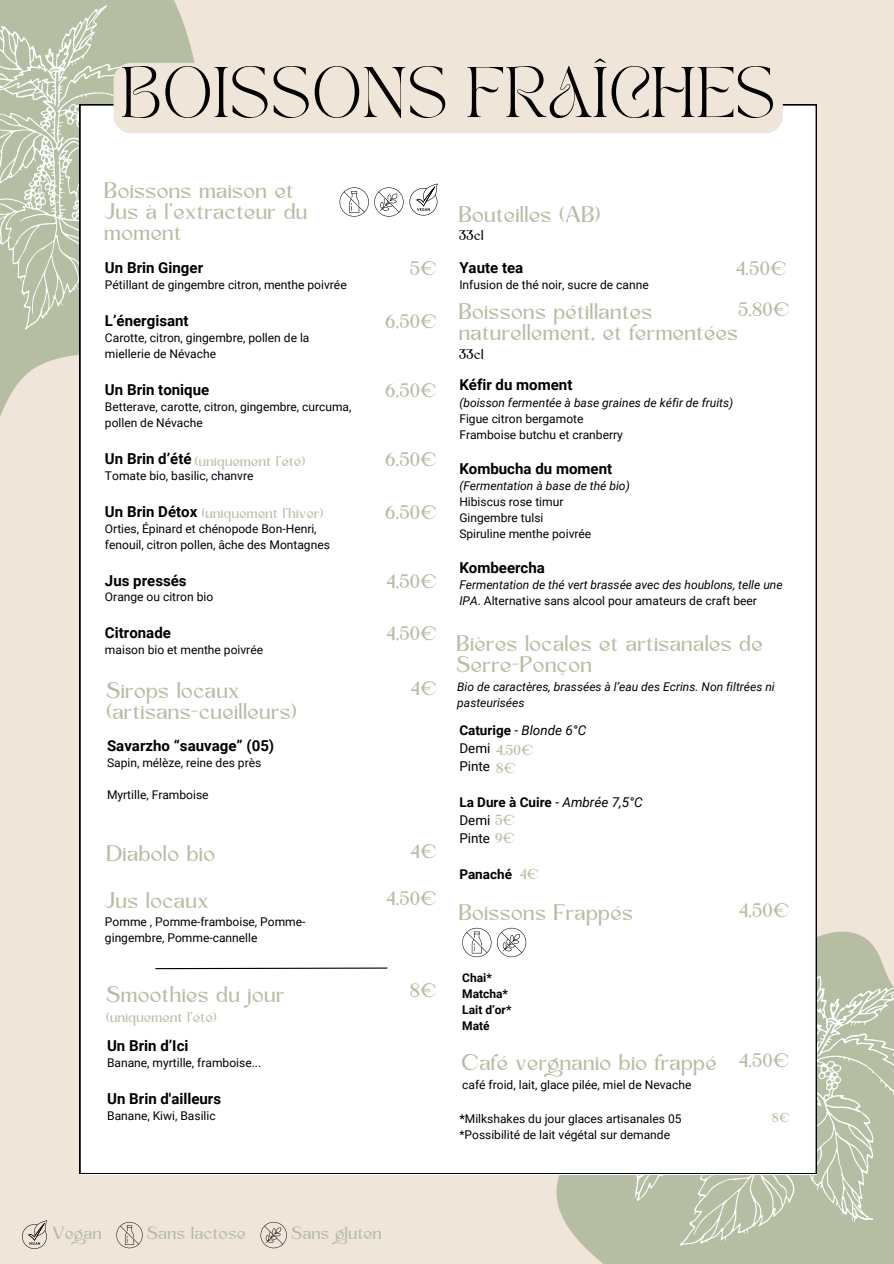
<style>
.page{position:relative;width:894px;height:1264px;background:#fff}
.page>*{position:absolute;margin:0;border:0;box-sizing:border-box;transform-origin:0 0}
.t1{font:49.95px "TAN PEARL Regular";color:#000}
.t2{font:21px/21.3px "Kingred Serif";color:#b5bea3}
.t3{font:18.15px "Kingred Serif";color:#b5bea3}
.t4{font:16.5px "Kingred Serif";color:#b5bca3}
.t5{font:700 15px "Roboto";color:#000}
.t6{font:13.5px "Kingred Serif";color:#b5bea3}
.t7{font:700 13.5px "Roboto";color:#000}
.t8{font:13.5px "Roboto";color:#000}
.t9{font:italic 13.5px "Roboto";color:#000}
.t10{font:13.05px "Kingred Serif";color:#000}
.t11{font:12px/16px "Roboto";color:#000}
.t12{font:italic 12px/16px "Roboto";color:#000}
.t13{font:700 12px "Roboto";color:#000}
.t14{font:12px "Kingred Serif";color:#b5bea3}
.s1{font-style:normal}
.s2{font-weight:700;font-style:normal}
.s3{font-weight:400}
.s4{font-weight:400;font-style:italic}
.s5{font-family:"Kingred Serif";color:#b5bea3}
.s6{font-weight:700}
</style>
<div class="page">
<div style="left:0;top:0;width:893px;height:1263px;background:#efe5d8"></div>
<svg style="left:502px;top:882px;width:315px;height:361px"></svg>
<svg style="left:0;top:0;width:195px;height:569px"></svg>
<svg style="left:0;top:5px;width:178px;height:325px;background:#b8bfaa"></svg>
<svg style="left:47px;top:165px;width:3px;height:4px"></svg>
<svg style="left:581px;top:894px;width:312px;height:369px;background:#bdc4ad"></svg>
<div style="left:80px;top:104px;width:736px;height:1069px;background:#fff"></div>
<svg style="left:339px;top:187px;width:64px;height:30px;background:#e2e2e2"></svg>
<svg style="left:409px;top:183px;width:28px;height:32px"></svg>
<svg style="left:113px;top:63px;width:669px;height:70px"></svg>
<svg style="left:497px;top:927px;width:29px;height:30px"></svg>
<svg style="left:462px;top:927px;width:29px;height:30px"></svg>
<svg style="left:154px;top:966px;width:234px;height:3px"></svg>
<svg style="left:22px;top:1220px;width:25px;height:28px"></svg>
<svg style="left:116px;top:1222px;width:27px;height:26px"></svg>
<svg style="left:260px;top:1222px;width:27px;height:26px"></svg>
<p class="t1" style="left:120px;top:66px;width:657px">BOISSONS FRAÎCHES</p>
<h5 class="t2" style="left:105px;top:182px;width:205px">Boissons maison et<br>Jus à l’extracteur du moment</h5>
<p class="t5" style="left:105px;top:259px;width:100px">Un Brin Ginger</p>
<p class="t3" style="left:410px;top:261px;width:29px">5€</p>
<p class="t11" style="left:105px;top:277px;width:243px">Pétillant de gingembre citron, menthe poivrée</p>
<h5 class="t5" style="left:105px;top:312px;width:85px">L’énergisant</h5>
<h4 class="t3" style="left:386px;top:314px;width:53px">6,50€</h4>
<p class="t11" style="left:105px;top:330px;width:206px">Carotte, citron, gingembre, pollen de la miellerie de Névache</p>
<h4 class="t5" style="left:105px;top:381px;width:106px">Un Brin tonique</h4>
<h5 class="t11" style="left:105px;top:399px;width:248px">Betterave, carotte, citron, gingembre, curcuma, pollen de Névache</h5>
<p class="t3" style="left:386px;top:383px;width:53px">6,50€</p>
<h6 class="t6" style="left:195px;top:456px;width:112px">(uniquement l’été)</h6>
<p class="t3" style="left:386px;top:452px;width:53px">6,50€</p>
<h4 class="t5" style="left:105px;top:503px;width:94px">Un Brin Détox</h4>
<h5 class="t11" style="left:105px;top:520px;width:226px">Orties, Épinard et chénopode Bon-Henri, fenouil, citron pollen, âche des Montagnes</h5>
<h4 class="t5" style="left:105px;top:450px;width:88px">Un Brin d’été</h4>
<h5 class="t11" style="left:105px;top:468px;width:150px">Tomate bio, basilic, chanvre</h5>
<h6 class="t3" style="left:386px;top:505px;width:53px">6,50€</h6>
<h3 class="t6" style="left:202px;top:508px;width:124px">(uniquement l’hiver)</h3>
<p class="t5" style="left:105px;top:571px;width:83px">Jus pressés</p>
<h4 class="t11" style="left:105px;top:589px;width:110px">Orange ou citron bio</h4>
<h4 class="t5" style="left:105px;top:624px;width:67px">Citronade</h4>
<p class="t11" style="left:105px;top:642px;width:159px">maison bio et menthe poivrée</p>
<h5 class="t3" style="left:386px;top:574px;width:52px">4,50€</h5>
<h5 class="t3" style="left:386px;top:626px;width:52px">4,50€</h5>
<h4 class="t2" style="left:107px;top:682px;width:192px">Sirops locaux (artisans-cueilleurs)</h4>
<p class="t3" style="left:411px;top:681px;width:28px">4€</p>
<h3 class="t5" style="left:107px;top:737px;width:169px">Savarzho “sauvage” (05)</h3>
<h5 class="t11" style="left:107px;top:755px;width:156px">Sapin, mélèze, reine des près</h5>
<p class="t11" style="left:107px;top:787px;width:103px">Myrtille, Framboise</p>
<h4 class="t2" style="left:107px;top:845px;width:111px">Diabolo bio</h4>
<p class="t3" style="left:411px;top:844px;width:28px">4€</p>
<h3 class="t2" style="left:105px;top:891px;width:106px">Jus locaux</h3>
<h4 class="t3" style="left:386px;top:890px;width:52px">4,50€</h4>
<h3 class="t11" style="left:105px;top:913px;width:202px">Pomme , Pomme-framboise, Pomme&shy;gingembre, Pomme-cannelle</h3>
<p class="t2" style="left:107px;top:986px;width:180px">Smoothies du jour</p>
<p class="t6" style="left:107px;top:1011px;width:112px">(uniquement l’été)</p>
<p class="t3" style="left:410px;top:983px;width:29px">8€</p>
<p class="t2" style="left:459px;top:206px;width:144px">Bouteilles (AB)</p>
<h3 class="t5" style="left:459px;top:259px;width:65px">Yaute tea</h3>
<h4 class="t3" style="left:736px;top:261px;width:52px">4,50€</h4>
<h6 class="t11" style="left:459px;top:277px;width:191px">Infusion de thé noir, sucre de canne</h6>
<h4 class="t2" style="left:459px;top:303px;width:281px">Boissons pétillantes naturellement, et fermentées</h4>
<h5 class="t10" style="left:459px;top:349px;width:26px">33cl</h5>
<p class="t10" style="left:459px;top:230px;width:26px">33cl</p>
<p class="t3" style="left:738px;top:302px;width:53px">5,80€</p>
<h5 class="t5" style="left:459px;top:376px;width:115px">Kéfir du moment</h5>
<p class="t12" style="left:459px;top:394px;width:275px">(boisson fermentée à base graines de kéfir de fruits)</p>
<h3 class="t11" style="left:459px;top:410px;width:126px">Figue citron bergamote</h3>
<p class="t11" style="left:459px;top:426px;width:165px">Framboise butchu et cranberry</p>
<h5 class="t5" style="left:459px;top:460px;width:154px">Kombucha du moment</h5>
<p class="t12" style="left:459px;top:477px;width:172px">(Fermentation à base de thé bio)</p>
<h4 class="t11" style="left:459px;top:493px;width:105px">Hibiscus rose timur</h4>
<h3 class="t11" style="left:459px;top:510px;width:86px">Gingembre tulsi</h3>
<h4 class="t11" style="left:459px;top:526px;width:133px">Spiruline menthe poivrée</h4>
<p class="t5" style="left:459px;top:559px;width:87px">Kombeercha</p>
<h5 class="t12" style="left:459px;top:576px;width:325px">Fermentation de thé vert brassée avec des houblons, telle une<br>IPA<span class="s1">. Alternative sans alcool pour amateurs de craft beer</span></h5>
<p class="t2" style="left:457px;top:634px;width:308px">Bières locales et artisanales de<br>Serre-Ponçon</p>
<p class="t12" style="left:457px;top:678px;width:319px">Bio de caractères, brassées à l’eau des Ecrins. Non filtrées ni pasteurisées</p>
<p class="t9" style="left:459px;top:722px;width:129px"><span class="s2">Caturige</span> <span class="s1">-</span> Blonde 6°C</p>
<h5 class="t8" style="left:459px;top:740px;width:33px">Demi</h5>
<p class="t8" style="left:459px;top:758px;width:32px">Pinte</p>
<p class="t7" style="left:459px;top:794px;width:185px">La Dure à Cuire <span class="s3">-</span> <span class="s4">Ambrée 7,5°C</span></p>
<p class="t8" style="left:459px;top:812px;width:58px">Demi <span class="s5">5€</span></p>
<p class="t8" style="left:459px;top:830px;width:58px">Pinte <span class="s5">9€</span></p>
<h5 class="t7" style="left:459px;top:866px;width:54px">Panaché</h5>
<p class="t6" style="left:520px;top:869px;width:21px">4€</p>
<p class="t6" style="left:496px;top:744px;width:39px">4,50€</p>
<p class="t6" style="left:496px;top:762px;width:22px">8€</p>
<p class="t2" style="left:459px;top:903px;width:176px">Boissons Frappés</p>
<p class="t3" style="left:739px;top:903px;width:52px">4,50€</p>
<p class="t13" style="left:462px;top:970px;width:31px">Chai*</p>
<p class="t13" style="left:462px;top:986px;width:47px">Matcha*</p>
<h1 class="t13" style="left:462px;top:1002px;width:51px">Lait d’or*</h1>
<h3 class="t13" style="left:462px;top:1018px;width:29px">Maté</h3>
<p class="t5" style="left:107px;top:1037px;width:83px">Un Brin d’Ici</p>
<p class="t11" style="left:107px;top:1054px;width:156px">Banane, myrtille, framboise...</p>
<h3 class="t5" style="left:107px;top:1090px;width:115px">Un Brin d'ailleurs</h3>
<p class="t11" style="left:107px;top:1108px;width:110px">Banane, Kiwi, Basilic</p>
<p class="t11" style="left:459px;top:1110px;width:223px"><span class="s6">*</span>Milkshakes du jour glaces artisanales 05</p>
<h4 class="t11" style="left:459px;top:1126px;width:212px">*Possibilité de lait végétal sur demande</h4>
<p class="t2" style="left:462px;top:1053px;width:257px">Café vergnanio bio frappé</p>
<p class="t11" style="left:462px;top:1076px;width:230px">café froid, lait, glace pilée, miel de Nevache</p>
<p class="t3" style="left:739px;top:1053px;width:52px">4,50€</p>
<p class="t14" style="left:772px;top:1112px;width:19px">8€</p>
<p class="t4" style="left:53px;top:1226px;width:51px">Vegan</p>
<p class="t4" style="left:148px;top:1226px;width:100px">Sans lactose</p>
<p class="t4" style="left:292px;top:1226px;width:92px">Sans gluten</p>
</div>
